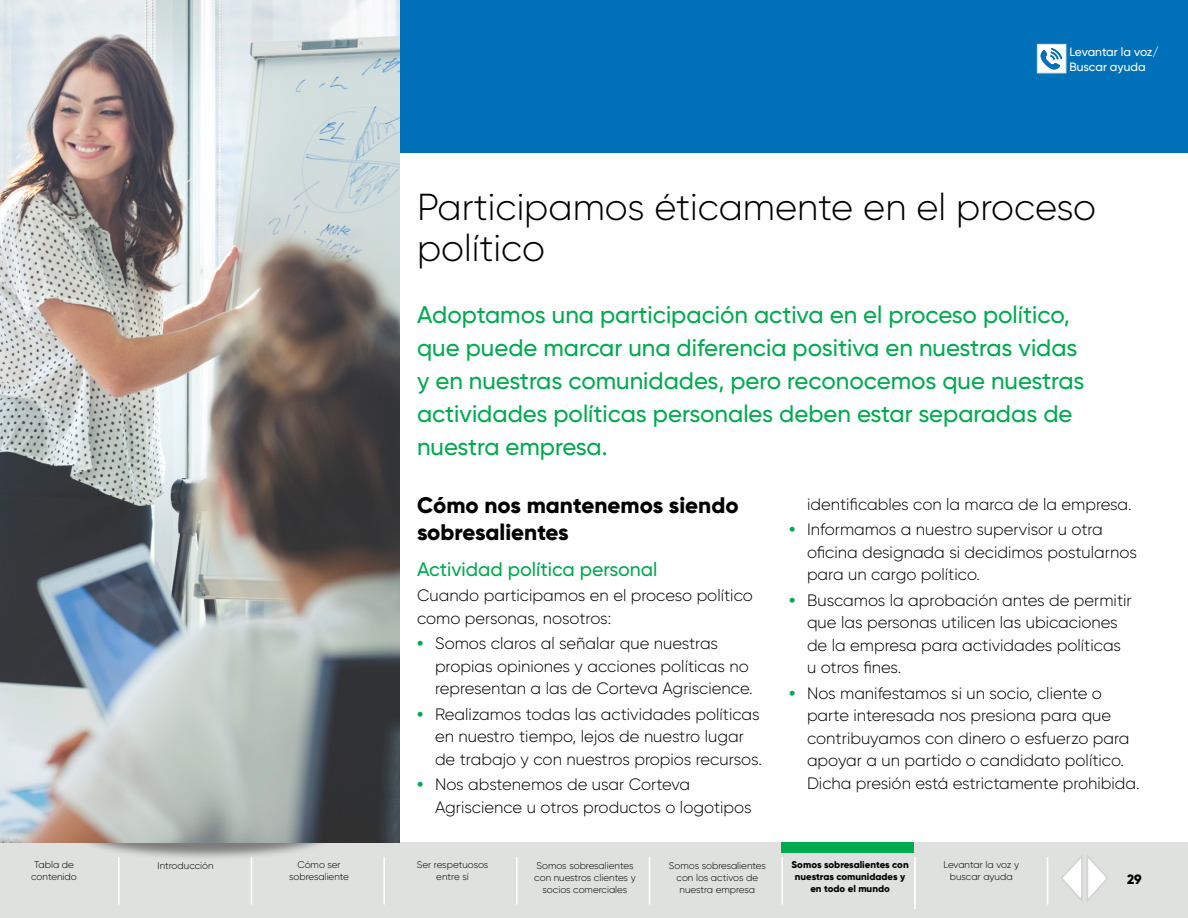
<style>
.page{position:relative;width:1188px;height:918px;background:#fff}
.page>*{position:absolute;margin:0;border:0;box-sizing:border-box;transform-origin:0 0}
.ch_ttl{font:300 37.5px/40.5px "Gilroy";color:#000}
.op_tx{font:500 24px/33px "Gilroy";color:#00aa4f}
.ha{font:800 22.5px/27px "Gilroy";color:#000}
.hb{font:500 19.5px "Gilroy";color:#00aa4f}
.green_bullet{font:300 16.5px/22.5px "Gilroy";color:#000}
.tx{font:300 16.5px/22.5px "Gilroy";color:#000}
.t1{font:800 13.5px "Gilroy";color:#000}
.t2{font:500 12px "Gilroy";letter-spacing:-.02em;color:#fff}
.t3{font:500 12px "Gilroy";color:#fff}
.Nav_bar_reg{font:300 9.75px/12px "Gilroy";color:#000;text-align:center}
.Nav_bar_reg-2{font:800 9.75px/12px "Gilroy";color:#000;text-align:center}
.Nav_bar_bold{font:300 9.75px "Gilroy";color:#000}
.s1{font-weight:800;color:#00aa4f}
</style>
<div class="page">
<div style="left:0;top:842px;width:1188px;height:76px;background:#dfe1df"></div>
<hr style="left:118px;top:857px;width:2px;height:47px;background:#fff">
<hr style="left:914px;top:857px;width:2px;height:47px;background:#fff">
<hr style="left:781px;top:857px;width:2px;height:47px;background:#fff">
<hr style="left:649px;top:857px;width:1px;height:47px;background:#fff">
<hr style="left:516px;top:857px;width:2px;height:47px;background:#fff">
<hr style="left:383px;top:857px;width:2px;height:47px;background:#fff">
<hr style="left:251px;top:857px;width:1px;height:47px;background:#fff">
<hr style="left:1047px;top:857px;width:1px;height:47px;background:#fff">
<svg style="left:1061px;top:855px;width:47px;height:46px"></svg>
<div style="left:0;top:0;width:1188px;height:153px;background:#0071b9"></div>
<div style="left:75px;top:803px;width:260px;height:58px;background:#000;opacity:.45"></div>
<img style="left:0;top:0;width:400px;height:843px">
<div style="left:782px;top:842px;width:132px;height:11px;background:#00aa4f"></div>
<hr style="left:914px;top:861px;width:2px;height:48px;background:#fff">
<div style="left:1037px;top:44px;width:29px;height:29px;background:#fff;border:1px solid #dfe1df"></div>
<svg style="left:1041px;top:48px;width:21px;height:21px"></svg>
<p class="t2" style="left:1069px;top:44px;width:91px">Levantar la voz/</p>
<p class="t3" style="left:1069px;top:59px;width:78px">Buscar ayuda</p>
<p class="ch_ttl" style="left:417px;top:187px;width:680px">Participamos éticamente en el proceso político</p>
<p class="op_tx" style="left:417px;top:298px;width:669px">Adoptamos una participación activa en el proceso político, que puede marcar una diferencia positiva en nuestras vidas y en nuestras comunidades, pero reconocemos que nuestras actividades políticas personales deben estar separadas de nuestra empresa.</p>
<p class="ha" style="left:417px;top:492px;width:323px">Cómo nos mantenemos siendo sobresalientes</p>
<p class="hb" style="left:417px;top:557px;width:242px">Actividad política personal</p>
<p class="tx" style="left:417px;top:584px;width:337px">Cuando participamos en el proceso político como personas, nosotros:</p>
<p class="green_bullet" style="left:435px;top:632px;width:319px;text-indent:-18px"><span class="s1">•</span> Somos claros al señalar que nuestras propias opiniones y acciones políticas no representan a las de Corteva Agriscience.</p>
<p class="green_bullet" style="left:435px;top:703px;width:328px;text-indent:-18px"><span class="s1">•</span> Realizamos todas las actividades políticas en nuestro tiempo, lejos de nuestro lugar de trabajo y con nuestros propios recursos.</p>
<p class="green_bullet" style="left:435px;top:773px;width:318px;text-indent:-18px"><span class="s1">•</span> Nos abstenemos de usar Corteva<br>Agriscience u otros productos o logotipos</p>
<p class="green_bullet" style="left:807px;top:493px;width:326px">identificables con la marca de la empresa.</p>
<p class="green_bullet" style="left:807px;top:518px;width:331px;text-indent:-18px"><span class="s1">•</span> Informamos a nuestro supervisor u otra oficina designada si decidimos postularnos para un cargo político.</p>
<p class="green_bullet" style="left:807px;top:589px;width:326px;text-indent:-18px"><span class="s1">•</span> Buscamos la aprobación antes de permitir que las personas utilicen las ubicaciones de la empresa para actividades políticas u otros fines.</p>
<p class="green_bullet" style="left:807px;top:682px;width:334px;text-indent:-18px"><span class="s1">•</span> Nos manifestamos si un socio, cliente o parte interesada nos presiona para que contribuyamos con dinero o esfuerzo para apoyar a un partido o candidato político.<br>Dicha presión está estrictamente prohibida.</p>
<p class="Nav_bar_reg" style="left:31px;top:859px;width:47px">Tabla de contenido</p>
<p class="Nav_bar_reg" style="left:289px;top:859px;width:61px">Cómo ser sobresaliente</p>
<p class="Nav_bar_reg" style="left:943px;top:859px;width:77px">Levantar la voz y buscar ayuda</p>
<p class="Nav_bar_reg" style="left:417px;top:859px;width:73px">Ser respetuosos entre sí</p>
<p class="Nav_bar_reg" style="left:534px;top:859px;width:103px">Somos sobresalientes con nuestros clientes y socios comerciales</p>
<p class="Nav_bar_reg" style="left:669px;top:859px;width:99px">Somos sobresalientes con los activos de nuestra empresa</p>
<p class="Nav_bar_reg-2" style="left:791px;top:859px;width:119px">Somos sobresalientes con nuestras comunidades y en todo el mundo</p>
<p class="Nav_bar_bold" style="left:157px;top:859px;width:58px">Introducción</p>
<p class="t1" style="left:1127px;top:871px;width:16px">29</p>
</div>
